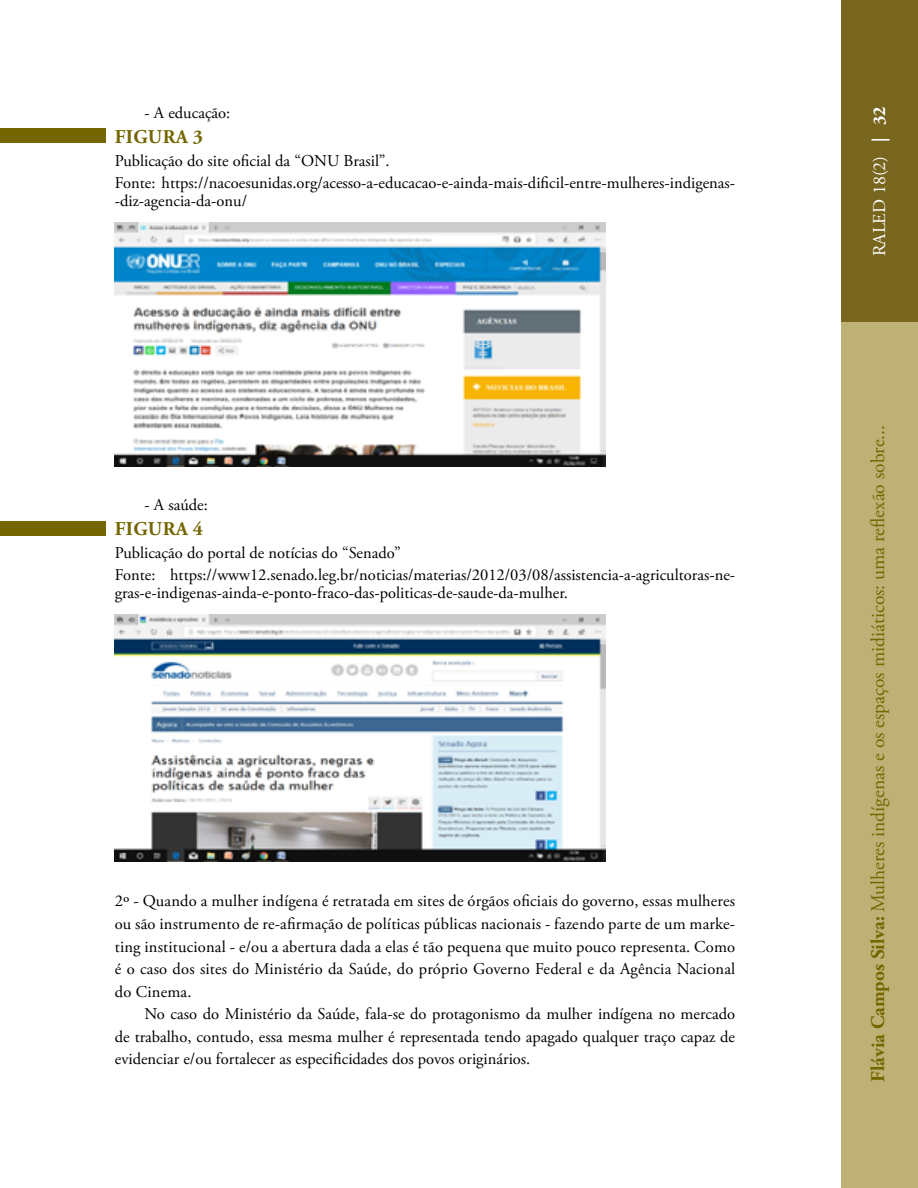
<style>
.page{position:relative;width:918px;height:1188px;background:#fff}
.page>*{position:absolute;margin:0;border:0;box-sizing:border-box;transform-origin:0 0}
.t1{font:19.5px "Adobe Garamond Pro";letter-spacing:-.005em;color:#746600}
.t2{font:700 19.5px "Adobe Garamond Pro";letter-spacing:.015em;color:#746600}
.t3{font:18px "Adobe Garamond Pro";color:#fff}
.t4{font:16.5px/22.5px "Adobe Garamond Pro";color:#000}
.s1{font-weight:700}
</style>
<div class="page">
<div style="left:841px;top:0;width:77px;height:1188px;background:#beb175"></div>
<div style="left:841px;top:0;width:77px;height:322px;background:#78651e"></div>
<div style="left:0;top:129px;width:106px;height:14px;background:#746600"></div>
<div style="left:0;top:521px;width:106px;height:14px;background:#746600"></div>
<img style="left:115px;top:222px;width:490px;height:245px">
<img style="left:115px;top:614px;width:490px;height:247px">
<p class="t4" style="left:145px;top:102px;width:87px">- A educação:</p>
<p class="t2" style="left:115px;top:125px;width:90px">FIGURA 3</p>
<p class="t4" style="left:115px;top:150px;width:622px">Publicação do site oficial da “ONU Brasil”.<br>Fonte: https://nacoesunidas.org/acesso-a-educacao-e-ainda-mais-dificil-entre-mulheres-indigenas-</p>
<p class="t4" style="left:115px;top:190px;width:134px">-diz-agencia-da-onu/</p>
<p class="t4" style="left:145px;top:495px;width:65px">- A saúde:</p>
<p class="t2" style="left:115px;top:518px;width:90px">FIGURA 4</p>
<p class="t4" style="left:115px;top:542px;width:622px">Publicação do portal de notícias do “Senado”<br>Fonte: https://www12.senado.leg.br/noticias/materias/2012/03/08/assistencia-a-agricultoras-ne-</p>
<p class="t4" style="left:115px;top:582px;width:455px">gras-e-indigenas-ainda-e-ponto-fraco-das-politicas-de-saude-da-mulher.</p>
<p class="t4" style="left:115px;top:891px;width:622px;text-align:justify">2º - Quando a mulher indígena é retratada em sites de órgãos oficiais do governo, essas mulheres ou são instrumento de re-afirmação de políticas públicas nacionais - fazendo parte de um marke&shy;ting institucional - e/ou a abertura dada a elas é tão pequena que muito pouco representa. Como é o caso dos sites do Ministério da Saúde, do próprio Governo Federal e da Agência Nacional do Cinema.</p>
<p class="t4" style="left:115px;top:1003px;width:622px;text-align:justify;text-indent:30px">No caso do Ministério da Saúde, fala-se do protagonismo da mulher indígena no mercado de trabalho, contudo, essa mesma mulher é representada tendo apagado qualquer traço capaz de evidenciar e/ou fortalecer as especificidades dos povos originários.</p>
<p class="t3" style="left:869px;top:256px;width:151px;rotate:-90deg">RALED 18(2) <span class="s1">| 32</span></p>
<p class="t1" style="left:866px;top:1082px;width:658px;rotate:-90deg"><span class="s1">Flávia Campos Silva:</span> Mulheres indígenas e os espaços midiáticos: uma reflexão sobre...</p>
</div>
